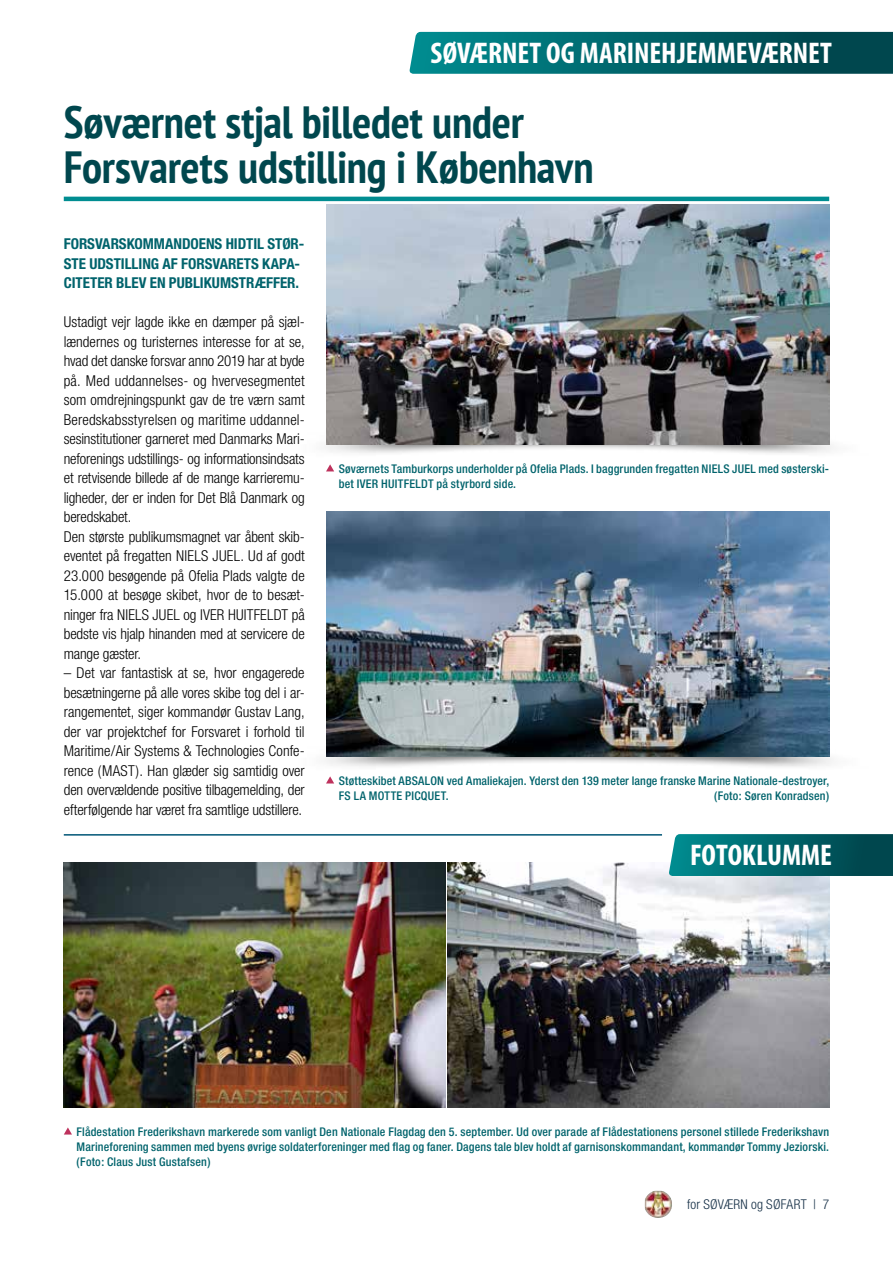
<style>
.page{position:relative;width:893px;height:1263px;background:#fff}
.page>*{position:absolute;margin:0;border:0;box-sizing:border-box;transform-origin:0 0}
.t1{font:700 condensed 45px/45px "PT Sans";letter-spacing:-.005em;color:#00474e}
.t2{font:700 condensed 30px "Myriad Pro";color:#fff}
.t3{font:300 condensed 15px/19.5px "Helvetica Neue";letter-spacing:-.005em;color:#000}
.t4{font:700 condensed 15px/19.5px "Helvetica Neue";color:#00636c}
.t5{font:300 condensed 13.5px "Helvetica Neue";letter-spacing:.02em;color:#163047}
.t6{font:500 condensed 12px/15px "Helvetica Neue";letter-spacing:.015em;color:#00636c}
</style>
<div class="page">
<img style="left:645px;top:1191px;width:27px;height:27px">
<hr style="left:65px;top:834px;width:596px;height:2px;background:#005677">
<img style="left:325px;top:412px;width:508px;height:60px">
<img style="left:325px;top:725px;width:508px;height:59px">
<svg style="left:409px;top:32px;width:484px;height:42px;background:#03656b"></svg>
<hr style="left:66px;top:197px;width:761px;height:4px;background:#008d91">
<img style="left:326px;top:204px;width:503px;height:240px">
<img style="left:326px;top:511px;width:503px;height:245px">
<svg style="left:326px;top:464px;width:8px;height:7px"></svg>
<svg style="left:326px;top:776px;width:8px;height:7px"></svg>
<svg style="left:64px;top:1127px;width:8px;height:7px"></svg>
<img style="left:64px;top:862px;width:381px;height:245px">
<img style="left:448px;top:862px;width:381px;height:245px">
<svg style="left:668px;top:834px;width:225px;height:42px;background:#05676d"></svg>
<h2 class="t2" style="left:431px;top:34px;width:403px">SØVÆRNET OG MARINEHJEMMEVÆRNET</h2>
<h1 class="t1" style="left:64px;top:99px;width:531px">Søværnet stjal billedet under<br>Forsvarets udstilling i København</h1>
<p class="t4" style="left:64px;top:234px;width:242px">FORSVARSKOMMANDOENS HIDTIL STØR-<br>STE UDSTILLING AF FORSVARETS KAPA-<br>CITETER BLEV EN PUBLIKUMSTRÆFFER.</p>
<p class="t3" style="left:64px;top:312px;width:242px">Ustadigt vejr lagde ikke en dæmper på sjæl&shy;lændernes og turisternes interesse for at se, hvad det danske forsvar anno 2019 har at byde på. Med uddannelses- og hvervesegmentet som omdrejningspunkt gav de tre værn samt Beredskabsstyrelsen og maritime uddannel&shy;sesinstitutioner garneret med Danmarks Mari&shy;neforenings udstillings- og informationsindsats et retvisende billede af de mange karrieremu&shy;ligheder, der er inden for Det Blå Danmark og beredskabet.<br>Den største publikumsmagnet var åbent skib&shy;eventet på fregatten NIELS JUEL. Ud af godt 23.000 besøgende på Ofelia Plads valgte de 15.000 at besøge skibet, hvor de to besæt&shy;ninger fra NIELS JUEL og IVER HUITFELDT på bedste vis hjalp hinanden med at servicere de mange gæster.</p>
<p class="t3" style="left:64px;top:663px;width:242px;text-align:justify">– Det var fantastisk at se, hvor engagerede besætningerne på alle vores skibe tog del i ar&shy;rangementet, siger kommandør Gustav Lang, der var projektchef for Forsvaret i forhold til Maritime/Air Systems &amp; Technologies Confe&shy;rence (MAST). Han glæder sig samtidig over den overvældende positive tilbagemelding, der efterfølgende har været fra samtlige udstillere.</p>
<p class="t6" style="left:339px;top:461px;width:492px">Søværnets Tamburkorps underholder på Ofelia Plads. I baggrunden fregatten NIELS JUEL med søsterski&shy;bet IVER HUITFELDT på styrbord side.</p>
<p class="t6" style="left:339px;top:773px;width:492px">Støtteskibet ABSALON ved Amaliekajen. Yderst den 139 meter lange franske Marine Nationale-destroyer,<br>FS LA MOTTE PICQUET.</p>
<p class="t6" style="left:714px;top:788px;width:117px">(Foto: Søren Konradsen)</p>
<h2 class="t2" style="left:690px;top:836px;width:144px">FOTOKLUMME</h2>
<p class="t6" style="left:77px;top:1124px;width:754px;text-align:justify">Flådestation Frederikshavn markerede som vanligt Den Nationale Flagdag den 5. september. Ud over parade af Flådestationens personel stillede Frederikshavn Marineforening sammen med byens øvrige soldaterforeninger med flag og faner. Dagens tale blev holdt af garnisonskommandant, kommandør Tommy Jeziorski. (Foto: Claus Just Gustafsen)</p>
<p class="t5" style="left:687px;top:1196px;width:143px">for SØVÆRN og SØFART | 7</p>
</div>
